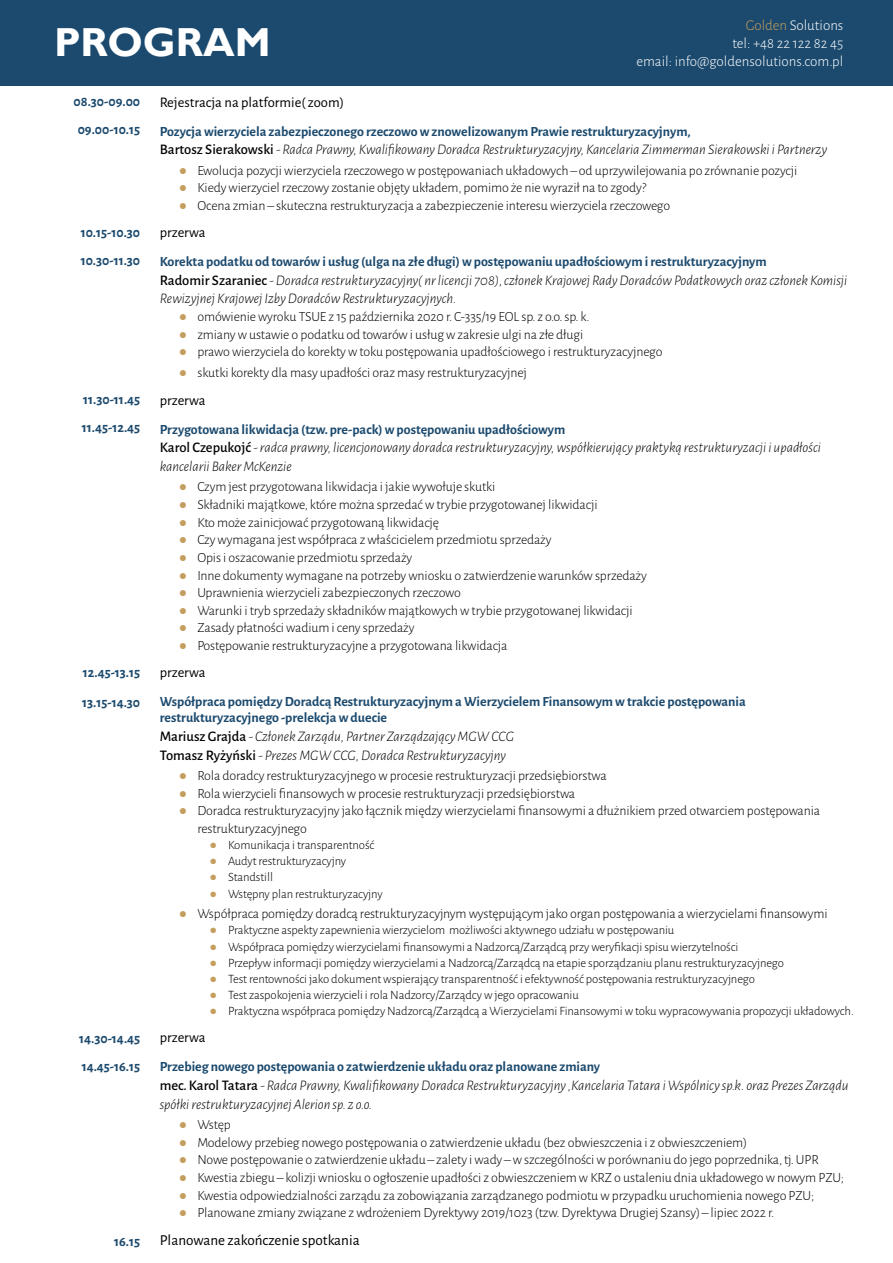
<style>
.page{position:relative;width:893px;height:1263px;background:#fff}
.page>*{position:absolute;margin:0;border:0;box-sizing:border-box;transform-origin:0 0}
.t1{font:700 40.5px "Gill Sans";color:#fff}
.t2{font:15.15px "Alegreya Sans";color:#000}
.t3{font:300 15px/18px "Alegreya Sans";color:#fff;text-align:right}
.t4{font:italic 300 14.55px/18.6px "Alegreya Sans";color:#000}
.t5{font:14.55px "Alegreya Sans";color:#000}
.t6{font:300 13.95px/17.7px "Alegreya Sans";letter-spacing:-.01em;color:#000}
.t7{font:700 13.95px/27.9px "Alegreya Sans";color:#1c4a6e}
.t8{font:300 12.75px "Alegreya Sans";letter-spacing:-.01em;color:#000}
.s1{color:#c49e5e}
.s2{font-weight:500;font-style:normal}
.s3{font-family:"Arial";font-weight:400;color:#c49e5e}
</style>
<div class="page">
<div style="left:0;top:0;width:893px;height:86px;background:#1c4a6e"></div>
<h1 class="t1" style="left:54px;top:18px;width:218px">PROGRAM</h1>
<p class="t3" style="left:636px;top:16px;width:208px"><span class="s1">Golden</span> Solutions<br>tel: +48 22 122 82 45<br>email: info@goldensolutions.com.pl</p>
<p class="t7" style="left:74px;top:87px;width:68px">08.30-09.00<br>09.00-10.15</p>
<p class="t5" style="left:160px;top:92px;width:186px">Rejestracja na platformie( zoom)</p>
<p class="t7" style="left:160px;top:116px;width:532px">Pozycja wierzyciela zabezpieczonego rzeczowo w znowelizowanym Prawie restrukturyzacyjnym,</p>
<p class="t4" style="left:160px;top:140px;width:669px"><span class="s2">Bartosz Sierakowski</span> - Radca Prawny, Kwalifikowany Doradca Restrukturyzacyjny, Kancelaria Zimmerman Sierakowski i Partnerzy</p>
<p class="t6" style="left:179px;top:161px;width:620px"><span class="s3">●</span> Ewolucja pozycji wierzyciela rzeczowego w postępowaniach układowych – od uprzywilejowania po zrównanie pozycji</p>
<p class="t6" style="left:179px;top:179px;width:469px"><span class="s3">●</span> Kiedy wierzyciel rzeczowy zostanie objęty układem, pomimo że nie wyraził na to zgody?</p>
<p class="t6" style="left:179px;top:196px;width:493px"><span class="s3">●</span> Ocena zmian – skuteczna restrukturyzacja a zabezpieczenie interesu wierzyciela rzeczowego</p>
<p class="t5" style="left:160px;top:223px;width:47px">przerwa</p>
<p class="t7" style="left:160px;top:247px;width:608px">Korekta podatku od towarów i usług (ulga na złe długi) w postępowaniu upadłościowym i restrukturyzacyjnym</p>
<p class="t4" style="left:160px;top:270px;width:689px"><span class="s2">Radomir Szaraniec</span> - Doradca restrukturyzacyjny( nr licencji 708), członek Krajowej Rady Doradców Podatkowych oraz członek Komisji<br>Rewizyjnej Krajowej Izby Doradców Restrukturyzacyjnych.</p>
<p class="t6" style="left:179px;top:307px;width:412px"><span class="s3">●</span> omówienie wyroku TSUE z 15 października 2020 r. C-335/19 EOL sp. z o.o. sp. k.</p>
<p class="t6" style="left:179px;top:325px;width:406px"><span class="s3">●</span> zmiany w ustawie o podatku od towarów i usług w zakresie ulgi na złe długi</p>
<p class="t6" style="left:179px;top:342px;width:485px"><span class="s3">●</span> prawo wierzyciela do korekty w toku postępowania upadłościowego i restrukturyzacyjnego</p>
<p class="t6" style="left:179px;top:364px;width:350px"><span class="s3">●</span> skutki korekty dla masy upadłości oraz masy restrukturyzacyjnej</p>
<p class="t5" style="left:160px;top:390px;width:47px">przerwa</p>
<p class="t7" style="left:160px;top:414px;width:407px">Przygotowana likwidacja (tzw. pre-pack) w postępowaniu upadłościowym</p>
<p class="t4" style="left:160px;top:438px;width:663px"><span class="s2">Karol Czepukojć</span> - radca prawny, licencjonowany doradca restrukturyzacyjny, współkierujący praktyką restrukturyzacji i upadłości kancelarii Baker McKenzie</p>
<p class="t6" style="left:179px;top:478px;width:318px"><span class="s3">●</span> Czym jest przygotowana likwidacja i jakie wywołuje skutki</p>
<p class="t6" style="left:179px;top:495px;width:420px"><span class="s3">●</span> Składniki majątkowe, które można sprzedać w trybie przygotowanej likwidacji</p>
<p class="t6" style="left:179px;top:513px;width:262px"><span class="s3">●</span> Kto może zainicjować przygotowaną likwidację</p>
<p class="t6" style="left:179px;top:530px;width:374px"><span class="s3">●</span> Czy wymagana jest współpraca z właścicielem przedmiotu sprzedaży</p>
<p class="t6" style="left:179px;top:548px;width:235px"><span class="s3">●</span> Opis i oszacowanie przedmiotu sprzedaży</p>
<p class="t6" style="left:179px;top:566px;width:470px"><span class="s3">●</span> Inne dokumenty wymagane na potrzeby wniosku o zatwierdzenie warunków sprzedaży</p>
<p class="t6" style="left:179px;top:583px;width:284px"><span class="s3">●</span> Uprawnienia wierzycieli zabezpieczonych rzeczowo</p>
<p class="t6" style="left:179px;top:601px;width:455px"><span class="s3">●</span> Warunki i tryb sprzedaży składników majątkowych w trybie przygotowanej likwidacji</p>
<p class="t6" style="left:179px;top:619px;width:237px"><span class="s3">●</span> Zasady płatności wadium i ceny sprzedaży</p>
<p class="t6" style="left:179px;top:636px;width:330px"><span class="s3">●</span> Postępowanie restrukturyzacyjne a przygotowana likwidacja</p>
<p class="t5" style="left:160px;top:663px;width:47px">przerwa</p>
<p class="t7" style="left:160px;top:693px;width:588px;line-height:16.2px">Współpraca pomiędzy Doradcą Restrukturyzacyjnym a Wierzycielem Finansowym w trakcie postępowania restrukturyzacyjnego -prelekcja w duecie</p>
<p class="t4" style="left:160px;top:726px;width:356px"><span class="s2">Mariusz Grajda</span> - Członek Zarządu, Partner Zarządzający MGW CCG<br><span class="s2">Tomasz Ryżyński</span> - Prezes MGW CCG, Doradca Restrukturyzacyjny</p>
<p class="t6" style="left:179px;top:766px;width:429px"><span class="s3">●</span> Rola doradcy restrukturyzacyjnego w procesie restrukturyzacji przedsiębiorstwa</p>
<p class="t6" style="left:179px;top:784px;width:398px"><span class="s3">●</span> Rola wierzycieli finansowych w procesie restrukturyzacji przedsiębiorstwa</p>
<p class="t6" style="left:197px;top:802px;width:624px;text-indent:-19px"><span class="s3">●</span> Doradca restrukturyzacyjny jako łącznik między wierzycielami finansowymi a dłużnikiem przed otwarciem postępowania restrukturyzacyjnego</p>
<p class="t8" style="left:209px;top:837px;width:167px"><span class="s3">●</span> Komunikacja i transparentność</p>
<p class="t8" style="left:209px;top:853px;width:138px"><span class="s3">●</span> Audyt restrukturyzacyjny</p>
<p class="t8" style="left:209px;top:869px;width:65px"><span class="s3">●</span> Standstill</p>
<p class="t8" style="left:209px;top:885px;width:175px"><span class="s3">●</span> Wstępny plan restrukturyzacyjny</p>
<p class="t6" style="left:179px;top:904px;width:650px"><span class="s3">●</span> Współpraca pomiędzy doradcą restrukturyzacyjnym występującym jako organ postępowania a wierzycielami finansowymi</p>
<p class="t8" style="left:209px;top:922px;width:466px"><span class="s3">●</span> Praktyczne aspekty zapewnienia wierzycielom możliwości aktywnego udziału w postępowaniu</p>
<p class="t8" style="left:209px;top:938px;width:531px"><span class="s3">●</span> Współpraca pomiędzy wierzycielami finansowymi a Nadzorcą/Zarządcą przy weryfikacji spisu wierzytelności</p>
<p class="t8" style="left:209px;top:954px;width:576px"><span class="s3">●</span> Przepływ informacji pomiędzy wierzycielami a Nadzorcą/Zarządcą na etapie sporządzaniu planu restrukturyzacyjnego</p>
<p class="t8" style="left:209px;top:970px;width:547px"><span class="s3">●</span> Test rentowności jako dokument wspierający transparentność i efektywność postępowania restrukturyzacyjnego</p>
<p class="t8" style="left:209px;top:987px;width:371px"><span class="s3">●</span> Test zaspokojenia wierzycieli i rola Nadzorcy/Zarządcy w jego opracowaniu</p>
<p class="t8" style="left:209px;top:1003px;width:646px"><span class="s3">●</span> Praktyczna współpraca pomiędzy Nadzorcą/Zarządcą a Wierzycielami Finansowymi w toku wypracowywania propozycji układowych.</p>
<p class="t5" style="left:160px;top:1028px;width:47px">przerwa</p>
<p class="t7" style="left:160px;top:1052px;width:442px">Przebieg nowego postępowania o zatwierdzenie układu oraz planowane zmiany</p>
<p class="t4" style="left:160px;top:1075px;width:690px"><span class="s2">mec. Karol Tatara</span> - Radca Prawny, Kwalifikowany Doradca Restrukturyzacyjny ,Kancelaria Tatara i Wspólnicy sp.k. oraz Prezes Zarządu spółki restrukturyzacyjnej Alerion sp. z o.o.</p>
<p class="t6" style="left:179px;top:1115px;width:54px"><span class="s3">●</span> Wstęp</p>
<p class="t6" style="left:179px;top:1133px;width:570px"><span class="s3">●</span> Modelowy przebieg nowego postępowania o zatwierdzenie układu (bez obwieszczenia i z obwieszczeniem)</p>
<p class="t6" style="left:179px;top:1150px;width:641px"><span class="s3">●</span> Nowe postępowanie o zatwierdzenie układu – zalety i wady – w szczególności w porównaniu do jego poprzednika, tj. UPR</p>
<p class="t6" style="left:179px;top:1168px;width:667px"><span class="s3">●</span> Kwestia zbiegu – kolizji wniosku o ogłoszenie upadłości z obwieszczeniem w KRZ o ustaleniu dnia układowego w nowym PZU;</p>
<p class="t6" style="left:179px;top:1186px;width:637px"><span class="s3">●</span> Kwestia odpowiedzialności zarządu za zobowiązania zarządzanego podmiotu w przypadku uruchomienia nowego PZU;</p>
<p class="t6" style="left:179px;top:1203px;width:597px"><span class="s3">●</span> Planowane zmiany związane z wdrożeniem Dyrektywy 2019/1023 (tzw. Dyrektywa Drugiej Szansy) – lipiec 2022 r.</p>
<p class="t2" style="left:160px;top:1230px;width:201px">Planowane zakończenie spotkania</p>
<p class="t7" style="left:81px;top:217px;width:61px">10.15-10.30<br>10.30-11.30</p>
<p class="t7" style="left:82px;top:385px;width:60px">11.30-11.45<br>11.45-12.45</p>
<p class="t7" style="left:82px;top:657px;width:60px;line-height:29.4px">12.45-13.15<br>13.15-14.30</p>
<p class="t7" style="left:79px;top:1024px;width:63px">14.30-14.45<br>14.45-16.15</p>
<p class="t7" style="left:114px;top:1226px;width:28px">16.15</p>
</div>
